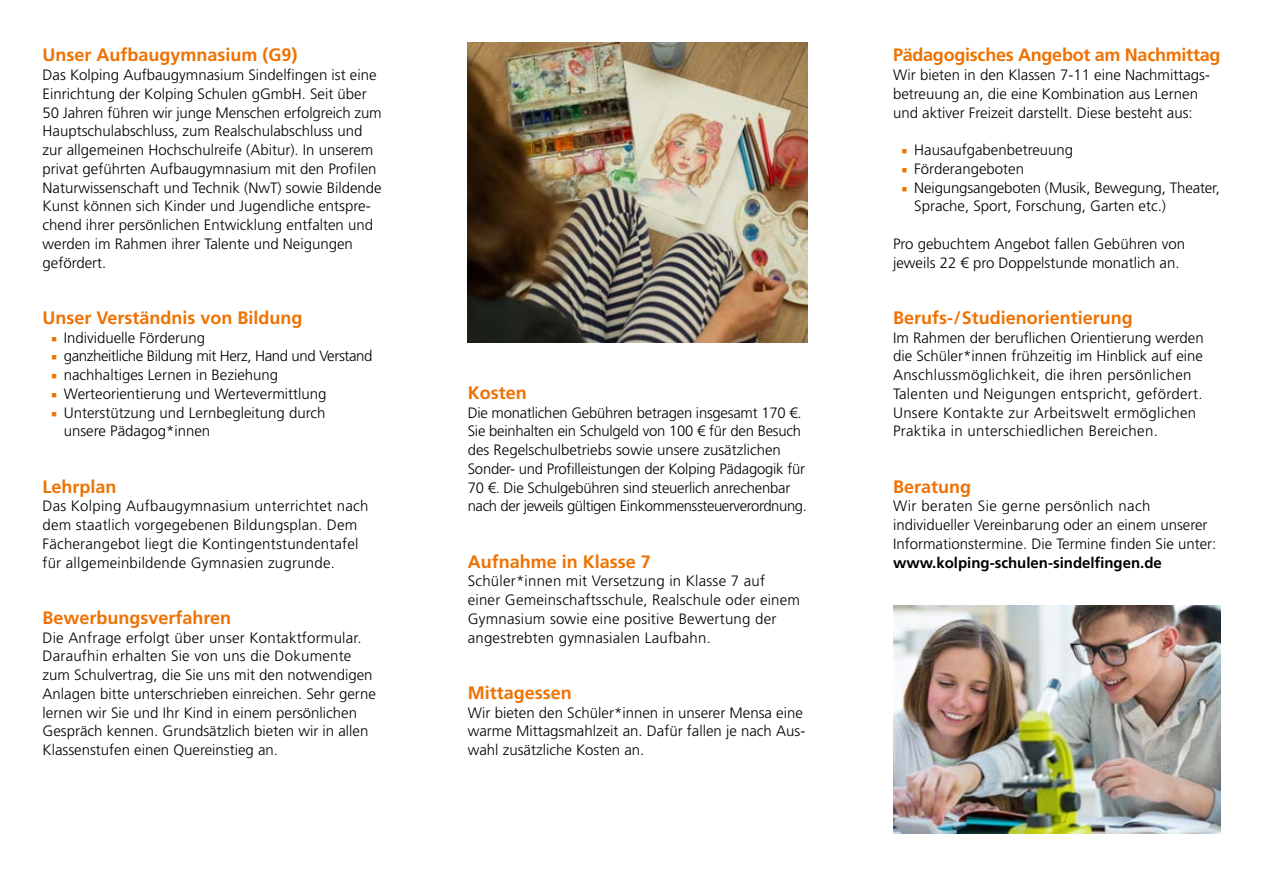
<style>
.page{position:relative;width:1263px;height:893px;background:#fff}
.page>*{position:absolute;margin:0;border:0;box-sizing:border-box;transform-origin:0 0}
.t1{font:700 18px "Frutiger LT Pro";color:#ee7203}
.t2{font:300 15px/18.8px "Frutiger LT Pro";color:#000}
.t3{font:300 15px/18.8px "Frutiger LT Pro";letter-spacing:.02em;color:#000}
.t4{font:300 15px "Frutiger LT Pro";letter-spacing:-.025em;color:#000}
.t5{font:700 15px "Frutiger LT Pro";color:#000}
.s1{font-family:"Minion Pro";font-weight:400;color:#ee7203}
</style>
<div class="page">
<img style="left:468px;top:43px;width:340px;height:300px">
<img style="left:893px;top:605px;width:327px;height:228px">
<p class="t1" style="left:43px;top:44px;width:257px">Unser Aufbaugymnasium (G9)</p>
<p class="t2" style="left:43px;top:66px;width:341px">Das Kolping Aufbaugymnasium Sindelfingen ist eine Einrichtung der Kolping Schulen gGmbH. Seit über 50 Jahren führen wir junge Menschen erfolgreich zum Hauptschulabschluss, zum Realschulabschluss und zur allgemeinen Hochschulreife (Abitur). In unserem privat geführten Aufbaugymnasium mit den Profilen Naturwissenschaft und Technik (NwT) sowie Bildende Kunst können sich Kinder und Jugendliche entspre&shy;chend ihrer persönlichen Entwicklung entfalten und werden im Rahmen ihrer Talente und Neigungen gefördert.</p>
<p class="t1" style="left:43px;top:307px;width:262px">Unser Verständnis von Bildung</p>
<p class="t2" style="left:51px;top:328px;width:156px"><span class="s1">■</span> Individuelle Förderung</p>
<p class="t4" style="left:51px;top:347px;width:323px"><span class="s1">■</span> ganzheitliche Bildung mit Herz, Hand und Verstand</p>
<p class="t2" style="left:51px;top:366px;width:229px"><span class="s1">■</span> nachhaltiges Lernen in Beziehung</p>
<p class="t2" style="left:51px;top:384px;width:277px"><span class="s1">■</span> Werteorientierung und Wertevermittlung</p>
<p class="t2" style="left:64px;top:403px;width:263px;text-indent:-13px"><span class="s1">■</span> Unterstützung und Lernbegleitung durch unsere Pädagog*innen</p>
<p class="t1" style="left:43px;top:476px;width:76px">Lehrplan</p>
<p class="t2" style="left:43px;top:497px;width:327px">Das Kolping Aufbaugymnasium unterrichtet nach dem staatlich vorgegebenen Bildungsplan. Dem Fächerangebot liegt die Kontingentstundentafel für allgemeinbildende Gymnasien zugrunde.</p>
<p class="t1" style="left:43px;top:607px;width:190px">Bewerbungsverfahren</p>
<p class="t2" style="left:43px;top:628px;width:335px">Die Anfrage erfolgt über unser Kontaktformular.<br>Daraufhin erhalten Sie von uns die Dokumente zum Schulvertrag, die Sie uns mit den notwendigen Anlagen bitte unterschrieben einreichen. Sehr gerne lernen wir Sie und Ihr Kind in einem persönlichen Gespräch kennen. Grundsätzlich bieten wir in allen Klassenstufen einen Quereinstieg an.</p>
<p class="t1" style="left:468px;top:382px;width:61px">Kosten</p>
<p class="t2" style="left:468px;top:403px;width:341px">Die monatlichen Gebühren betragen insgesamt 170 €.<br>Sie beinhalten ein Schulgeld von 100 € für den Besuch des Regelschulbetriebs sowie unsere zusätzlichen Sonder- und Profilleistungen der Kolping Pädagogik für 70 €. Die Schulgebühren sind steuerlich anrechenbar nach der jeweils gültigen Einkommenssteuerverordnung.</p>
<p class="t1" style="left:468px;top:551px;width:185px">Aufnahme in Klasse 7</p>
<p class="t2" style="left:468px;top:572px;width:334px">Schüler*innen mit Versetzung in Klasse 7 auf einer Gemeinschaftsschule, Realschule oder einem Gymnasium sowie eine positive Bewertung der angestrebten gymnasialen Laufbahn.</p>
<p class="t1" style="left:468px;top:682px;width:106px">Mittagessen</p>
<p class="t2" style="left:468px;top:703px;width:339px">Wir bieten den Schüler*innen in unserer Mensa eine warme Mittagsmahlzeit an. Dafür fallen je nach Aus&shy;wahl zusätzliche Kosten an.</p>
<p class="t1" style="left:893px;top:44px;width:329px">Pädagogisches Angebot am Nachmittag</p>
<p class="t2" style="left:893px;top:66px;width:319px">Wir bieten in den Klassen 7-11 eine Nachmittags&shy;betreuung an, die eine Kombination aus Lernen und aktiver Freizeit darstellt. Diese besteht aus:</p>
<p class="t2" style="left:901px;top:141px;width:173px"><span class="s1">■</span> Hausaufgabenbetreuung</p>
<p class="t2" style="left:901px;top:159px;width:124px"><span class="s1">■</span> Förderangeboten</p>
<p class="t2" style="left:914px;top:178px;width:307px;text-indent:-13px"><span class="s1">■</span> Neigungsangeboten (Musik, Bewegung, Theater,<br>Sprache, Sport, Forschung, Garten etc.)</p>
<p class="t2" style="left:893px;top:234px;width:294px">Pro gebuchtem Angebot fallen Gebühren von jeweils 22 € pro Doppelstunde monatlich an.</p>
<p class="t1" style="left:893px;top:307px;width:241px">Berufs-/Studienorientierung</p>
<p class="t3" style="left:893px;top:328px;width:312px">Im Rahmen der beruflichen Orientierung werden die Schüler*innen frühzeitig im Hinblick auf eine Anschlussmöglichkeit, die ihren persönlichen Talenten und Neigungen entspricht, gefördert.<br>Unsere Kontakte zur Arbeitswelt ermöglichen Praktika in unterschiedlichen Bereichen.</p>
<p class="t1" style="left:893px;top:476px;width:80px">Beratung</p>
<p class="t2" style="left:893px;top:497px;width:325px">Wir beraten Sie gerne persönlich nach individueller Vereinbarung oder an einem unserer<br>Informationstermine. Die Termine finden Sie unter:</p>
<p class="t5" style="left:893px;top:553px;width:270px">www.kolping-schulen-sindelfingen.de</p>
</div>
